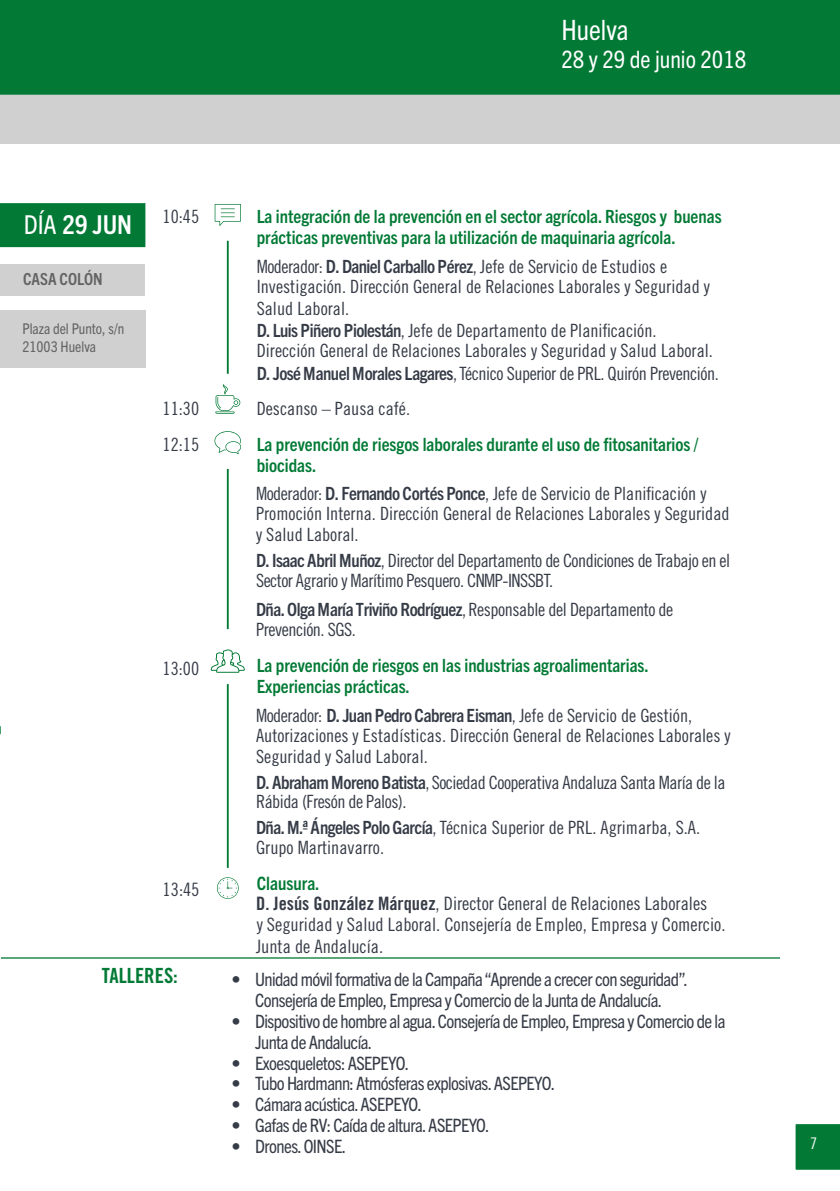
<style>
.page{position:relative;width:840px;height:1191px;background:#fff}
.page>*{position:absolute;margin:0;border:0;box-sizing:border-box;transform-origin:0 0}
.t1{font:condensed 28px "Trade Gothic Next LT Pro";color:#fff}
.t2{font:700 condensed 26.2px "Trade Gothic Next LT Pro";color:#fff}
.t3{font:condensed 24px "Trade Gothic Next LT Pro";color:#fff}
.t4{font:20.8px "Trade Gothic LT Std Bd Cn 20";color:#027a35}
.t5{font:condensed 18.4px/20.8px "Trade Gothic Next LT Pro";letter-spacing:-.03em;color:#363c47;text-align:center}
.t6{font:18.4px/22px "Trade Gothic LT Std Cn 18";color:#363c47}
.t7{font:700 condensed 18.4px "Trade Gothic Next LT Pro";color:#027a35}
.t8{font:18.2px/20.4px "Trade Gothic LT Std Cn 18";color:#363c47}
.t9{font:700 condensed 18.2px/20.8px "Trade Gothic Next LT Pro";color:#027a35}
.t10{font:18.2px/19.8px "Trade Gothic LT Std Cn 18";letter-spacing:-.03em;color:#363c47}
.t11{font:700 condensed 18.2px "Trade Gothic Next LT Pro";letter-spacing:-.03em;color:#363c47}
.t12{font:18.2px "Trade Gothic LT Std Cn 18";letter-spacing:-.025em;color:#363c47}
.t13{font:700 condensed 16.6px "Trade Gothic Next LT Pro";color:#646363}
.t14{font:16px "Trade Gothic LT Std Cn 18";color:#fff}
.t15{font:condensed 14.8px/17.8px "Trade Gothic Next LT Pro";color:#646363}
.s1{font-weight:400}
.s2{font-family:"Trade Gothic Next LT Pro";font-weight:700;font-stretch:condensed}
.s3{font-family:"Trade Gothic LT Std Cn 18";font-weight:400;font-stretch:normal}
.s4{font-family:"Trade Gothic LT Std Bd Cn 20"}
</style>
<div class="page">
<div style="left:0;top:94px;width:839px;height:50px;background:#d0d0d0"></div>
<div style="left:0;top:0;width:839px;height:95px;background:#027a35"></div>
<div style="left:0;top:203px;width:145px;height:44px;background:#027a35"></div>
<svg style="left:214px;top:204px;width:27px;height:22px"></svg>
<hr style="left:227px;top:241px;width:1px;height:133px;background:#027a35">
<svg style="left:215px;top:384px;width:25px;height:30px"></svg>
<svg style="left:214px;top:431px;width:27px;height:23px"></svg>
<hr style="left:227px;top:469px;width:1px;height:160px;background:#027a35">
<hr style="left:227px;top:684px;width:1px;height:184px;background:#027a35">
<svg style="left:211px;top:649px;width:34px;height:24px"></svg>
<svg style="left:217px;top:877px;width:21px;height:21px"></svg>
<div style="left:0;top:264px;width:145px;height:32px;background:#d0d0d0"></div>
<div style="left:0;top:310px;width:146px;height:58px;background:#d0d0d0"></div>
<hr style="left:1px;top:957px;width:777px;height:1px;background:#027a35">
<div style="left:795px;top:1124px;width:44px;height:46px;background:#027a35"></div>
<h1 class="t1" style="left:561px;top:11px;width:69px">Huelva</h1>
<h3 class="t3" style="left:561px;top:43px;width:186px">28 y 29 de junio 2018</h3>
<h2 class="t2" style="left:24px;top:206px;width:110px"><span class="s1">DÍA</span> 29 JUN</h2>
<p class="t13" style="left:23px;top:267px;width:81px">CASA COLÓN</p>
<p class="t15" style="left:22px;top:319px;width:103px">Plaza del Punto, s/n<br>21003 Huelva</p>
<p class="t8" style="left:162px;top:206px;width:38px">10:45</p>
<p class="t8" style="left:162px;top:391px;width:38px;line-height:35.8px">11:30<br>12:15</p>
<p class="t8" style="left:162px;top:658px;width:38px">13:00</p>
<p class="t6" style="left:162px;top:878px;width:38px">13:45</p>
<p class="t4" style="left:102px;top:963px;width:78px">TALLERES:</p>
<p class="t9" style="left:256px;top:205px;width:466px">La integración de la prevención en el sector agrícola. Riesgos y buenas prácticas preventivas para la utilización de maquinaria agrícola.</p>
<p class="t8" style="left:256px;top:256px;width:454px;line-height:21.4px">Moderador: <span class="s2">D. Daniel Carballo Pérez</span>, Jefe de Servicio de Estudios e Investigación. Dirección General de Relaciones Laborales y Seguridad y Salud Laboral.<br><span class="s2">D. Luis Piñero Piolestán</span>, Jefe de Departamento de Planificación.</p>
<p class="t8" style="left:256px;top:339px;width:463px;line-height:22.4px">Dirección General de Relaciones Laborales y Seguridad y Salud Laboral.<br><span class="s2">D. José Manuel Morales Lagares</span>, Técnico Superior de PRL. Quirón Prevención.</p>
<p class="t8" style="left:256px;top:398px;width:155px">Descanso – Pausa café.</p>
<p class="t9" style="left:256px;top:433px;width:443px">La prevención de riesgos laborales durante el uso de fitosanitarios / biocidas.</p>
<p class="t8" style="left:256px;top:483px;width:475px">Moderador: <span class="s2">D. Fernando Cortés Ponce</span>, Jefe de Servicio de Planificación y<br>Promoción Interna. Dirección General de Relaciones Laborales y Seguridad y Salud Laboral.</p>
<p class="t10" style="left:256px;top:550px;width:475px"><span class="s2">D. Isaac Abril Muñoz</span>, Director del Departamento de Condiciones de Trabajo en el<br>Sector Agrario y Marítimo Pesquero. CNMP-INSSBT.</p>
<p class="t11" style="left:256px;top:597px;width:418px">Dña.Olga María Triviño Rodríguez<span class="s3">, Responsable del Departamento de</span></p>
<p class="t12" style="left:256px;top:618px;width:101px">Prevención. SGS.</p>
<p class="t9" style="left:256px;top:653px;width:393px">La prevención de riesgos en las industrias agroalimentarias.<br>Experiencias prácticas.</p>
<p class="t8" style="left:256px;top:705px;width:476px">Moderador: <span class="s2">D. Juan Pedro Cabrera Eisman</span>, Jefe de Servicio de Gestión,<br>Autorizaciones y Estadísticas. Dirección General de Relaciones Laborales y<br>Seguridad y Salud Laboral.</p>
<p class="t10" style="left:256px;top:772px;width:470px"><span class="s2">D. Abraham Moreno Batista</span>, Sociedad Cooperativa Andaluza Santa María de la<br>Rábida (Fresón de Palos).</p>
<p class="t8" style="left:256px;top:817px;width:445px;line-height:19.8px"><span class="s2">Dña.M.ª Ángeles Polo García</span>, Técnica Superior de PRL. Agrimarba, S.A.<br>Grupo Martinavarro.</p>
<p class="t7" style="left:256px;top:870px;width:64px">Clausura.</p>
<p class="t6" style="left:256px;top:891px;width:470px"><span class="s4">D. Jesús González Márquez</span>, Director General de Relaciones Laborales<br>y Seguridad y Salud Laboral. Consejería de Empleo, Empresa y Comercio.<br>Junta de Andalucía.</p>
<p class="t5" style="left:231px;top:967px;width:457px">• Unidad móvil formativa de la Campaña “Aprende a crecer con seguridad”.<br>Consejería de Empleo, Empresa y Comercio de la Junta de Andalucía.</p>
<p class="t5" style="left:255px;top:1009px;width:471px;text-align:left;text-indent:-24px">• Dispositivo de hombre al agua. Consejería de Empleo, Empresa y Comercio de la<br>Junta de Andalucía.</p>
<p class="t5" style="left:231px;top:1051px;width:179px">• Exoesqueletos: ASEPEYO.</p>
<p class="t5" style="left:231px;top:1072px;width:325px">• Tubo Hardmann: Atmósferas explosivas. ASEPEYO.</p>
<p class="t5" style="left:231px;top:1093px;width:191px">• Cámara acústica. ASEPEYO.</p>
<p class="t5" style="left:231px;top:1114px;width:259px">• Gafas de RV: Caída de altura. ASEPEYO.</p>
<p class="t5" style="left:231px;top:1135px;width:116px">• Drones. OINSE.</p>
<p class="t14" style="left:809px;top:1133px;width:9px">7</p>
</div>
